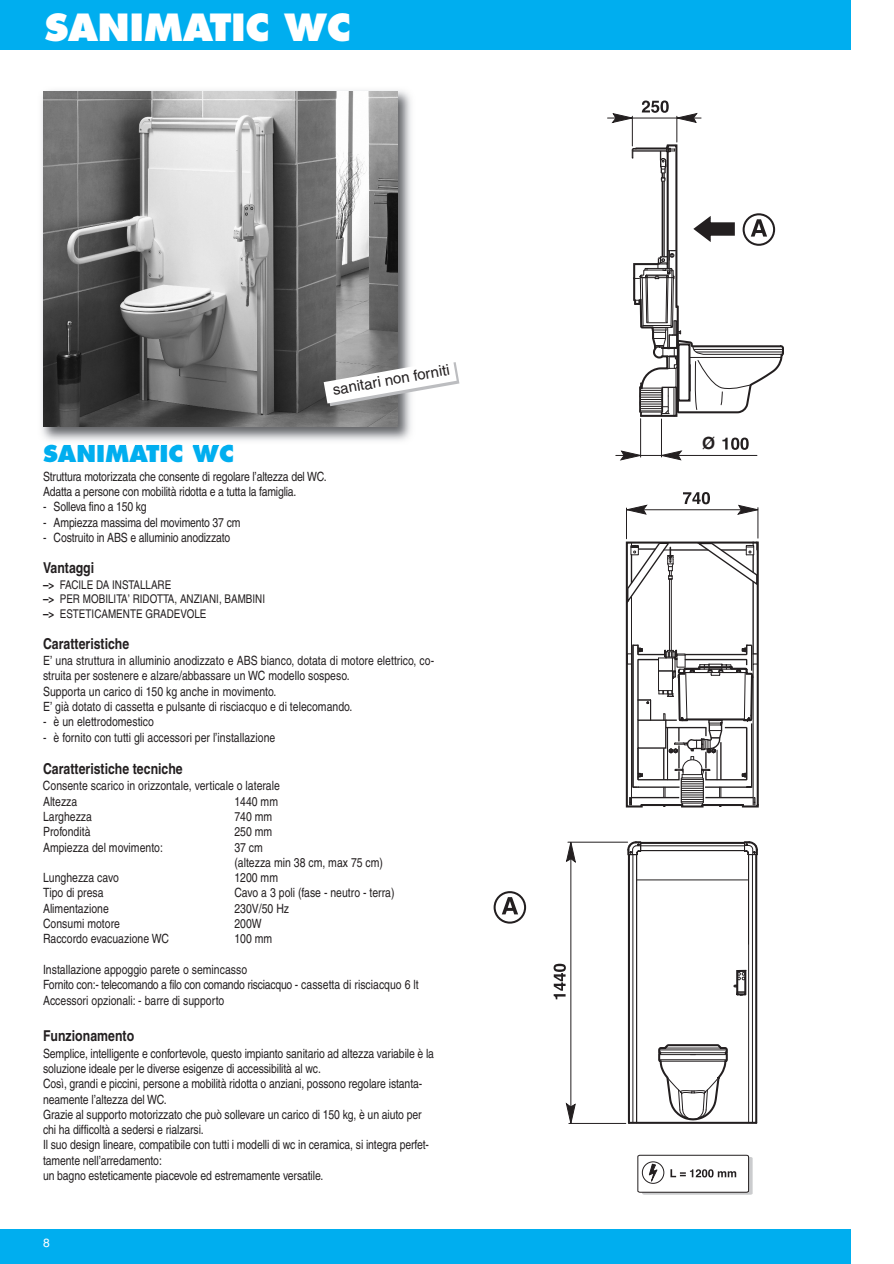
<style>
.page{position:relative;width:894px;height:1264px;background:#fff}
.page>*{position:absolute;margin:0;border:0;box-sizing:border-box;transform-origin:0 0}
.t1{font:800 36.45px "Futura";letter-spacing:-.01em;color:#fff}
.t2{font:800 22.5px "Futura";color:#00aeef}
.t3{font:700 16.8px "Helvetica";color:#231f20}
.t4{font:700 condensed 15px "Helvetica";color:#231f20}
.t5{font:15px "Helvetica";color:#231f20}
.t6{font:condensed 12.75px/15.3px "Helvetica";letter-spacing:-.01em;color:#231f20}
.t7{font:condensed 12px/14.4px "Helvetica";color:#231f20}
.t8{font:12px "Helvetica";color:#fff}
.s1{font-weight:700}
</style>
<div class="page">
<div style="left:0;top:0;width:851px;height:50px;background:#00aeef"></div>
<div style="left:0;top:1229px;width:851px;height:35px;background:#00aeef"></div>
<hr style="left:607px;top:118px;width:70px;height:1px;background:#231f20">
<svg style="left:661px;top:450px;width:22px;height:11px"></svg>
<hr style="left:662px;top:455px;width:95px;height:1px;background:#231f20">
<svg style="left:620px;top:450px;width:21px;height:11px"></svg>
<hr style="left:616px;top:455px;width:46px;height:1px;background:#231f20">
<hr style="left:661px;top:419px;width:1px;height:38px;background:#231f20">
<hr style="left:640px;top:419px;width:1px;height:38px;background:#231f20">
<svg style="left:722px;top:438px;width:27px;height:12px"></svg>
<svg style="left:611px;top:100px;width:173px;height:317px"></svg>
<div style="left:678px;top:344px;width:11px;height:57px;background:#fff"></div>
<div style="left:677px;top:343px;width:13px;height:59px;border:2px solid #231f20"></div>
<svg style="left:502px;top:897px;width:16px;height:17px"></svg>
<div style="left:494px;top:891px;width:32px;height:33px;border:2px solid #231f20;border-radius:50%"></div>
<svg style="left:626px;top:504px;width:22px;height:11px"></svg>
<svg style="left:736px;top:504px;width:22px;height:11px"></svg>
<hr style="left:627px;top:509px;width:131px;height:1px;background:#231f20">
<hr style="left:758px;top:508px;width:1px;height:30px;background:#231f20">
<hr style="left:626px;top:508px;width:1px;height:31px;background:#231f20">
<svg style="left:683px;top:492px;width:27px;height:12px"></svg>
<svg style="left:565px;top:1102px;width:11px;height:22px"></svg>
<svg style="left:566px;top:841px;width:10px;height:22px"></svg>
<hr style="left:570px;top:842px;width:1px;height:281px;background:#231f20">
<hr style="left:569px;top:1123px;width:57px;height:1px;background:#231f20">
<svg style="left:554px;top:964px;width:12px;height:35px"></svg>
<hr style="left:568px;top:842px;width:60px;height:1px;background:#231f20">
<hr style="left:629px;top:1122px;width:127px;height:2px;background:#231f20">
<hr style="left:637px;top:879px;width:110px;height:1px;background:#231f20">
<hr style="left:641px;top:842px;width:103px;height:2px;background:#231f20">
<hr style="left:636px;top:845px;width:108px;height:1px;background:#231f20">
<hr style="left:628px;top:854px;width:2px;height:269px;background:#231f20">
<hr style="left:755px;top:854px;width:2px;height:269px;background:#231f20">
<hr style="left:752px;top:854px;width:1px;height:269px;background:#231f20">
<hr style="left:632px;top:854px;width:1px;height:269px;background:#231f20">
<hr style="left:641px;top:850px;width:103px;height:1px;background:#231f20">
<hr style="left:636px;top:854px;width:1px;height:269px;background:#231f20">
<hr style="left:748px;top:854px;width:1px;height:268px;background:#231f20">
<svg style="left:626px;top:841px;width:16px;height:14px"></svg>
<svg style="left:743px;top:841px;width:15px;height:14px"></svg>
<svg style="left:733px;top:969px;width:14px;height:27px"></svg>
<svg style="left:657px;top:1044px;width:72px;height:80px"></svg>
<svg style="left:625px;top:541px;width:134px;height:267px"></svg>
<img style="left:41px;top:90px;width:370px;height:355px">
<img style="left:47px;top:445px;width:186px;height:1px">
<img style="left:43px;top:91px;width:355px;height:335px">
<svg style="left:637px;top:1154px;width:116px;height:41px"></svg>
<svg style="left:324px;top:359px;width:135px;height:47px"></svg>
<h1 class="t1" style="left:44px;top:11px;width:308px">SANIMATIC WC</h1>
<p class="t5" style="left:332px;top:384px;width:120px;rotate:-10deg">sanitari non forniti</p>
<h2 class="t2" style="left:43px;top:444px;width:192px">SANIMATIC WC</h2>
<p class="t6" style="left:43px;top:470px;width:285px">Struttura motorizzata che consente di regolare l’altezza del WC.<br>Adatta a persone con mobilità ridotta e a tutta la famiglia.</p>
<p class="t6" style="left:43px;top:500px;width:105px">- Solleva fino a 150 kg</p>
<p class="t6" style="left:43px;top:516px;width:199px">- Ampiezza massima del movimento 37 cm</p>
<p class="t6" style="left:43px;top:531px;width:189px">- Costruito in ABS e alluminio anodizzato</p>
<p class="t4" style="left:43px;top:562px;width:53px">Vantaggi</p>
<p class="t7" style="left:43px;top:579px;width:224px"><span class="s1">–&gt;</span> FACILE DA INSTALLARE<br><span class="s1">–&gt;</span> PER MOBILITA’ RIDOTTA, ANZIANI, BAMBINI <span class="s1">–&gt;</span> ESTETICAMENTE GRADEVOLE</p>
<p class="t4" style="left:43px;top:638px;width:88px">Caratteristiche</p>
<p class="t6" style="left:43px;top:654px;width:393px">E’ una struttura in alluminio anodizzato e ABS bianco, dotata di motore elettrico, co&shy;struita per sostenere e alzare/abbassare un WC modello sospeso.<br>Supporta un carico di 150 kg anche in movimento.<br>E’ già dotato di cassetta e pulsante di risciacquo e di telecomando.</p>
<p class="t6" style="left:43px;top:715px;width:112px">- è un elettrodomestico</p>
<p class="t6" style="left:43px;top:731px;width:234px">- è fornito con tutti gli accessori per l’installazione</p>
<p class="t4" style="left:43px;top:763px;width:141px">Caratteristiche tecniche</p>
<p class="t6" style="left:43px;top:779px;width:238px">Consente scarico in orizzontale, verticale o laterale<br>Altezza</p>
<p class="t6" style="left:234px;top:795px;width:45px">1440 mm</p>
<p class="t6" style="left:43px;top:810px;width:50px">Larghezza</p>
<p class="t6" style="left:234px;top:810px;width:39px">740 mm</p>
<p class="t6" style="left:43px;top:825px;width:49px">Profondità</p>
<p class="t6" style="left:234px;top:825px;width:39px">250 mm</p>
<p class="t6" style="left:43px;top:840px;width:122px">Ampiezza del movimento:</p>
<p class="t6" style="left:234px;top:840px;width:150px">37 cm<br>(altezza min 38 cm, max 75 cm)</p>
<p class="t6" style="left:43px;top:871px;width:77px">Lunghezza cavo</p>
<p class="t6" style="left:234px;top:871px;width:45px">1200 mm</p>
<p class="t6" style="left:43px;top:886px;width:62px">Tipo di presa</p>
<p class="t6" style="left:234px;top:886px;width:162px">Cavo a 3 poli (fase - neutro - terra)</p>
<p class="t6" style="left:43px;top:902px;width:67px">Alimentazione</p>
<p class="t6" style="left:234px;top:902px;width:56px">230V/50 Hz</p>
<p class="t6" style="left:43px;top:917px;width:78px">Consumi motore</p>
<p class="t6" style="left:234px;top:917px;width:29px">200W</p>
<p class="t6" style="left:43px;top:932px;width:128px">Raccordo evacuazione WC</p>
<p class="t6" style="left:234px;top:932px;width:39px">100 mm</p>
<p class="t6" style="left:43px;top:963px;width:377px">Installazione appoggio parete o semincasso<br>Fornito con:- telecomando a filo con comando risciacquo - cassetta di risciacquo 6 lt<br>Accessori opzionali: - barre di supporto</p>
<p class="t4" style="left:43px;top:1030px;width:93px">Funzionamento</p>
<p class="t6" style="left:43px;top:1047px;width:393px">Semplice, intelligente e confortevole, questo impianto sanitario ad altezza variabile è la soluzione ideale per le diverse esigenze di accessibilità al wc.<br>Così, grandi e piccini, persone a mobilità ridotta o anziani, possono regolare istanta&shy;neamente l’altezza del WC.<br>Grazie al supporto motorizzato che può sollevare un carico di 150 kg, è un aiuto per chi ha difficoltà a sedersi e rialzarsi.<br>Il suo design lineare, compatibile con tutti i modelli di wc in ceramica, si integra perfet&shy;tamente nell’arredamento:<br>un bagno esteticamente piacevole ed estremamente versatile.</p>
<p class="t8" style="left:43px;top:1238px;width:8px">8</p>
<h3 class="t3" style="left:702px;top:437px;width:15px">Ø</h3>
</div>
